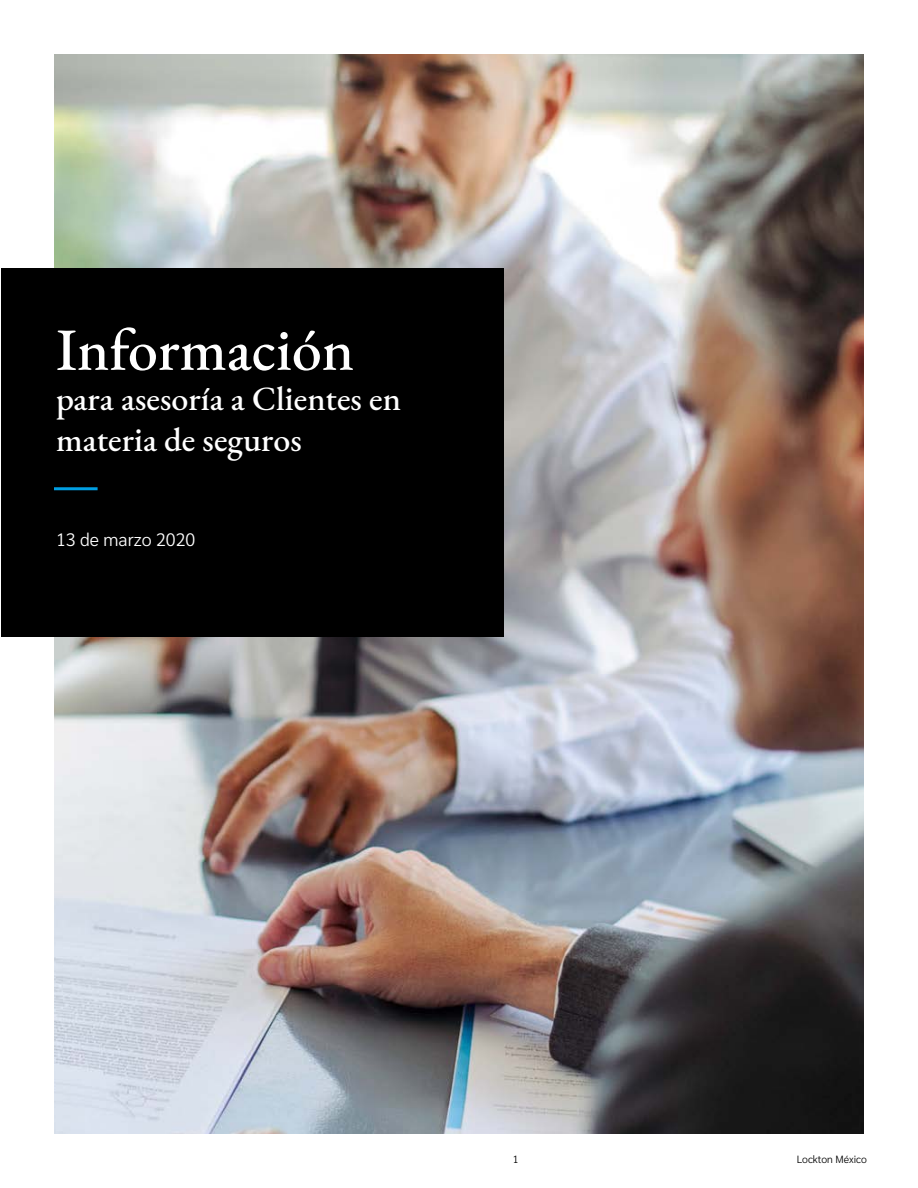
<style>
.page{position:relative;width:918px;height:1188px;background:#fff}
.page>*{position:absolute;margin:0;border:0;box-sizing:border-box;transform-origin:0 0}
.t1{font:500 60px "EB Garamond";color:#fff}
.t2{font:500 33.9px/40.8px "EB Garamond";color:#fff}
.t3{font:300 18px "Sarabun";color:#fff}
.t4{font:300 10.5px "Sarabun";color:#000}
</style>
<div class="page">
<img style="left:55px;top:55px;width:808px;height:1078px">
<div style="left:1px;top:268px;width:503px;height:369px;background:#000"></div>
<hr style="left:54px;top:487px;width:44px;height:3px;background:#009fe3">
<h1 class="t1" style="left:56px;top:310px;width:300px">Información</h1>
<p class="t2" style="left:56px;top:379px;width:347px">para asesoría a Clientes en materia de seguros</p>
<p class="t3" style="left:56px;top:530px;width:141px">13 de marzo 2020</p>
<p class="t4" style="left:513px;top:1154px;width:7px">1</p>
<p class="t4" style="left:797px;top:1154px;width:72px">Lockton México</p>
</div>
